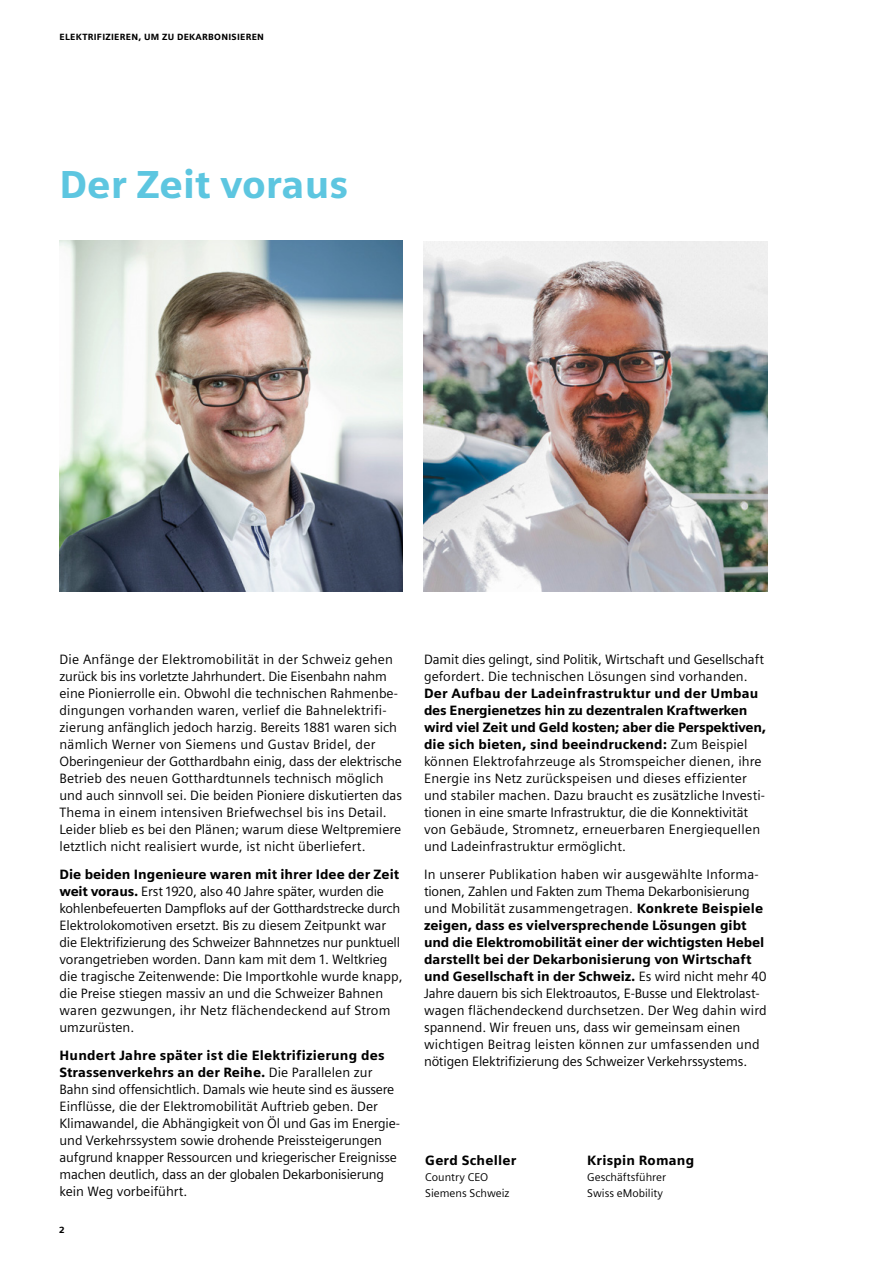
<style>
.page{position:relative;width:893px;height:1263px;background:#fff}
.page>*{position:absolute;margin:0;border:0;box-sizing:border-box;transform-origin:0 0}
.t1{font:900 39px "Siemens Sans";color:#5dc6e0}
.t2{font:13.5px/17px "Siemens Sans";color:#000}
.t3{font:900 13.5px "Siemens Sans";letter-spacing:.015em;color:#000}
.t4{font:11.25px "Siemens Sans";color:#000}
.t5{font:900 9px "Siemens Sans";letter-spacing:.03em;color:#000}
.s1{font-weight:900}
</style>
<div class="page">
<img style="left:60px;top:240px;width:343px;height:351px">
<img style="left:424px;top:241px;width:343px;height:350px">
<p class="t5" style="left:60px;top:32px;width:206px">ELEKTRIFIZIEREN, UM ZU DEKARBONISIEREN</p>
<h1 class="t1" style="left:60px;top:161px;width:290px">Der Zeit voraus</h1>
<p class="t2" style="left:60px;top:651px;width:344px">Die Anfänge der Elektromobilität in der Schweiz gehen zurück bis ins vorletzte Jahrhundert. Die Eisenbahn nahm eine Pionierrolle ein. Obwohl die technischen Rahmenbe&shy;dingungen vorhanden waren, verlief die Bahnelektrifi&shy;zierung anfänglich jedoch harzig. Bereits 1881 waren sich nämlich Werner von Siemens und Gustav Bridel, der Oberingenieur der Gotthardbahn einig, dass der elektrische Betrieb des neuen Gotthardtunnels technisch möglich und auch sinnvoll sei. Die beiden Pioniere diskutierten das Thema in einem intensiven Briefwechsel bis ins Detail.<br>Leider blieb es bei den Plänen; warum diese Weltpremiere letztlich nicht realisiert wurde, ist nicht überliefert.</p>
<p class="t2" style="left:60px;top:866px;width:345px"><span class="s1">Die beiden Ingenieure waren mit ihrer Idee der Zeit weit voraus.</span> Erst 1920, also 40 Jahre später, wurden die kohlenbefeuerten Dampfloks auf der Gotthardstrecke durch Elektrolokomotiven ersetzt. Bis zu diesem Zeitpunkt war die Elektrifizierung des Schweizer Bahnnetzes nur punktuell vorangetrieben worden. Dann kam mit dem 1. Weltkrieg die tragische Zeitenwende: Die Importkohle wurde knapp, die Preise stiegen massiv an und die Schweizer Bahnen waren gezwungen, ihr Netz flächendeckend auf Strom umzurüsten.</p>
<p class="t2" style="left:60px;top:1047px;width:342px"><span class="s1">Hundert Jahre später ist die Elektrifizierung des Strassenverkehrs an der Reihe.</span> Die Parallelen zur Bahn sind offensichtlich. Damals wie heute sind es äussere Einflüsse, die der Elektromobilität Auftrieb geben. Der Klimawandel, die Abhängigkeit von Öl und Gas im Energie&shy;und Verkehrssystem sowie drohende Preissteigerungen aufgrund knapper Ressourcen und kriegerischer Ereignisse machen deutlich, dass an der globalen Dekarbonisierung kein Weg vorbeiführt.</p>
<p class="t5" style="left:60px;top:1225px;width:7px">2</p>
<p class="t2" style="left:424px;top:651px;width:341px">Damit dies gelingt, sind Politik, Wirtschaft und Gesellschaft gefordert. Die technischen Lösungen sind vorhanden.</p>
<p class="t2" style="left:424px;top:685px;width:344px"><span class="s1">Der Aufbau der Ladeinfrastruktur und der Umbau des Energienetzes hin zu dezentralen Kraftwerken wird viel Zeit und Geld kosten; aber die Perspektiven, die sich bieten, sind beeindruckend:</span> Zum Beispiel können Elektrofahrzeuge als Stromspeicher dienen, ihre Energie ins Netz zurückspeisen und dieses effizienter und stabiler machen. Dazu braucht es zusätzliche Investi&shy;tionen in eine smarte Infrastruktur, die die Konnektivität von Gebäude, Stromnetz, erneuerbaren Energiequellen und Ladeinfrastruktur ermöglicht.</p>
<p class="t2" style="left:424px;top:866px;width:344px">In unserer Publikation haben wir ausgewählte Informa&shy;tionen, Zahlen und Fakten zum Thema Dekarbonisierung und Mobilität zusammengetragen. <span class="s1">Konkrete Beispiele zeigen, dass es vielversprechende Lösungen gibt und die Elektromobilität einer der wichtigsten Hebel darstellt bei der Dekarbonisierung von Wirtschaft und Gesellschaft in der Schweiz.</span> Es wird nicht mehr 40<br>Jahre dauern bis sich Elektroautos, E-Busse und Elektrolast&shy;wagen flächendeckend durchsetzen. Der Weg dahin wird spannend. Wir freuen uns, dass wir gemeinsam einen wichtigen Beitrag leisten können zur umfassenden und nötigen Elektrifizierung des Schweizer Verkehrssystems.</p>
<p class="t3" style="left:425px;top:1152px;width:92px">Gerd Scheller</p>
<p class="t3" style="left:587px;top:1152px;width:109px">Krispin Romang</p>
<p class="t4" style="left:425px;top:1171px;width:65px">Country CEO</p>
<p class="t4" style="left:587px;top:1171px;width:80px">Geschäftsführer</p>
<p class="t4" style="left:425px;top:1187px;width:86px">Siemens Schweiz</p>
<p class="t4" style="left:587px;top:1187px;width:77px">Swiss eMobility</p>
</div>
